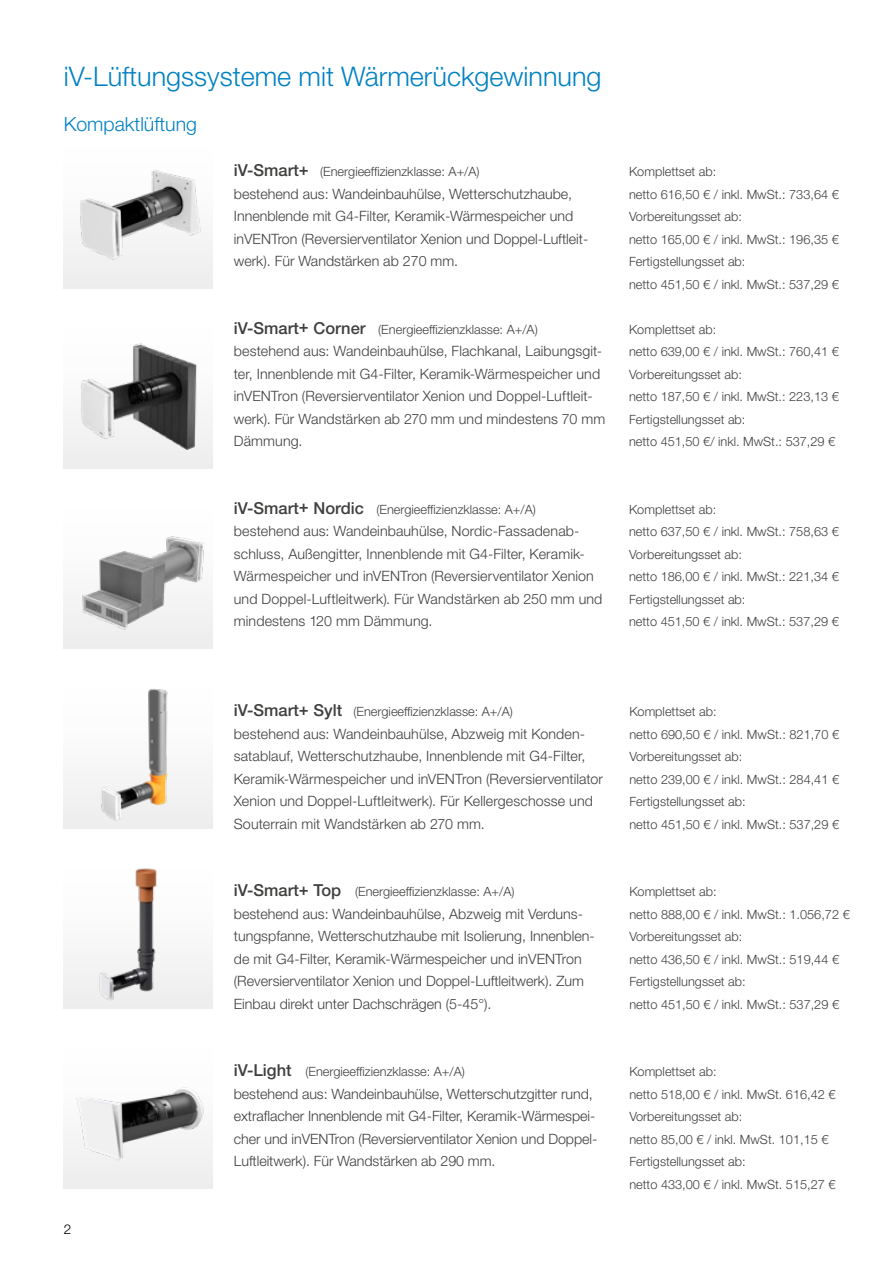
<style>
.page{position:relative;width:893px;height:1263px;background:#fff}
.page>*{position:absolute;margin:0;border:0;box-sizing:border-box;transform-origin:0 0}
.t1{font:300 27px "Helvetica Neue LT Std";color:#0081c2}
.t2{font:300 19.5px "Helvetica Neue LT Std";color:#0081c2}
.t3{font:300 14.25px/22.5px "Helvetica Neue LT Std";color:#3f3f3e}
.t4{font:300 13.5px "Helvetica Neue LT Std";color:#000}
.t5{font:300 12.75px "Helvetica Neue LT Std";color:#3f3f3e}
.s1{font-weight:500;font-size:16.5px}
</style>
<div class="page">
<img style="left:64px;top:169px;width:149px;height:120px">
<img style="left:64px;top:343px;width:149px;height:126px">
<img style="left:64px;top:536px;width:149px;height:113px">
<img style="left:64px;top:868px;width:149px;height:141px">
<img style="left:64px;top:688px;width:149px;height:141px">
<div style="left:64px;top:1040px;width:149px;height:149px;background:linear-gradient(to bottom,#fff,#eee)"></div>
<img style="left:71px;top:1087px;width:139px;height:97px">
<p class="t1" style="left:64px;top:60px;width:539px">iV-Lüftungssysteme mit Wärmerückgewinnung</p>
<p class="t2" style="left:64px;top:112px;width:135px">Kompaktlüftung</p>
<p class="t5" style="left:234px;top:164px;width:247px"><span class="s1">iV-Smart+</span> (Energieeffizienzklasse: A+/A)</p>
<p class="t3" style="left:234px;top:182px;width:356px">bestehend aus: Wandeinbauhülse, Wetterschutzhaube, Innenblende mit G4-Filter, Keramik-Wärmespeicher und inVENTron (Reversierventilator Xenion und Doppel-Luftleit&shy;werk). Für Wandstärken ab 270 mm.</p>
<p class="t5" style="left:234px;top:321px;width:305px"><span class="s1">iV-Smart+ Corner</span> (Energieeffizienzklasse: A+/A)</p>
<p class="t3" style="left:234px;top:340px;width:373px">bestehend aus: Wandeinbauhülse, Flachkanal, Laibungsgit&shy;ter, Innenblende mit G4-Filter, Keramik-Wärmespeicher und inVENTron (Reversierventilator Xenion und Doppel-Luftleit&shy;werk). Für Wandstärken ab 270 mm und mindestens 70 mm Dämmung.</p>
<p class="t5" style="left:234px;top:501px;width:304px"><span class="s1">iV-Smart+ Nordic</span> (Energieeffizienzklasse: A+/A)</p>
<p class="t3" style="left:234px;top:520px;width:370px">bestehend aus: Wandeinbauhülse, Nordic-Fassadenab&shy;schluss, Außengitter, Innenblende mit G4-Filter, Keramik-Wärmespeicher und inVENTron (Reversierventilator Xenion und Doppel-Luftleitwerk). Für Wandstärken ab 250 mm und mindestens 120 mm Dämmung.</p>
<p class="t5" style="left:629px;top:164px;width:89px">Komplettset ab:</p>
<p class="t5" style="left:629px;top:186px;width:211px">netto 616,50 € / inkl. MwSt.: 733,64 €</p>
<p class="t5" style="left:629px;top:209px;width:114px">Vorbereitungsset ab:</p>
<p class="t5" style="left:629px;top:231px;width:211px">netto 165,00 € / inkl. MwSt.: 196,35 €</p>
<p class="t5" style="left:629px;top:254px;width:118px">Fertigstellungsset ab:</p>
<p class="t5" style="left:629px;top:276px;width:211px">netto 451,50 € / inkl. MwSt.: 537,29 €</p>
<p class="t5" style="left:629px;top:321px;width:89px">Komplettset ab:</p>
<p class="t5" style="left:629px;top:344px;width:211px">netto 639,00 € / inkl. MwSt.: 760,41 €</p>
<p class="t5" style="left:629px;top:366px;width:114px">Vorbereitungsset ab:</p>
<p class="t5" style="left:629px;top:389px;width:211px">netto 187,50 € / inkl. MwSt.: 223,13 €</p>
<p class="t5" style="left:629px;top:411px;width:118px">Fertigstellungsset ab:</p>
<p class="t5" style="left:629px;top:434px;width:208px">netto 451,50 €/ inkl. MwSt.: 537,29 €</p>
<p class="t5" style="left:629px;top:501px;width:89px">Komplettset ab:</p>
<p class="t5" style="left:629px;top:524px;width:211px">netto 637,50 € / inkl. MwSt.: 758,63 €</p>
<p class="t5" style="left:629px;top:546px;width:114px">Vorbereitungsset ab:</p>
<p class="t5" style="left:629px;top:569px;width:211px">netto 186,00 € / inkl. MwSt.: 221,34 €</p>
<p class="t5" style="left:629px;top:591px;width:118px">Fertigstellungsset ab:</p>
<p class="t5" style="left:629px;top:614px;width:211px">netto 451,50 € / inkl. MwSt.: 537,29 €</p>
<p class="t4" style="left:64px;top:1221px;width:9px">2</p>
<p class="t5" style="left:234px;top:704px;width:281px"><span class="s1">iV-Smart+ Sylt</span> (Energieeffizienzklasse: A+/A)</p>
<p class="t3" style="left:234px;top:722px;width:371px">bestehend aus: Wandeinbauhülse, Abzweig mit Konden&shy;satablauf, Wetterschutzhaube, Innenblende mit G4-Filter, Keramik-Wärmespeicher und inVENTron (Reversierventilator Xenion und Doppel-Luftleitwerk). Für Kellergeschosse und Souterrain mit Wandstärken ab 270 mm.</p>
<p class="t5" style="left:234px;top:884px;width:282px"><span class="s1">iV-Smart+ Top</span> (Energieeffizienzklasse: A+/A)</p>
<p class="t3" style="left:234px;top:902px;width:362px">bestehend aus: Wandeinbauhülse, Abzweig mit Verduns&shy;tungspfanne, Wetterschutzhaube mit Isolierung, Innenblen&shy;de mit G4-Filter, Keramik-Wärmespeicher und inVENTron (Reversierventilator Xenion und Doppel-Luftleitwerk). Zum Einbau direkt unter Dachschrägen (5-45°).</p>
<p class="t5" style="left:234px;top:1064px;width:233px"><span class="s1">iV-Light</span> (Energieeffizienzklasse: A+/A)</p>
<p class="t3" style="left:234px;top:1082px;width:365px">bestehend aus: Wandeinbauhülse, Wetterschutzgitter rund, extraflacher Innenblende mit G4-Filter, Keramik-Wärmespei&shy;cher und inVENTron (Reversierventilator Xenion und Doppel-Luftleitwerk). Für Wandstärken ab 290 mm.</p>
<p class="t5" style="left:629px;top:704px;width:89px">Komplettset ab:</p>
<p class="t5" style="left:629px;top:726px;width:211px">netto 690,50 € / inkl. MwSt.: 821,70 €</p>
<p class="t5" style="left:629px;top:749px;width:114px">Vorbereitungsset ab:</p>
<p class="t5" style="left:629px;top:771px;width:211px">netto 239,00 € / inkl. MwSt.: 284,41 €</p>
<p class="t5" style="left:629px;top:794px;width:118px">Fertigstellungsset ab:</p>
<p class="t5" style="left:629px;top:816px;width:211px">netto 451,50 € / inkl. MwSt.: 537,29 €</p>
<p class="t5" style="left:629px;top:884px;width:89px">Komplettset ab:</p>
<p class="t5" style="left:629px;top:906px;width:222px">netto 888,00 € / inkl. MwSt.: 1.056,72 €</p>
<p class="t5" style="left:629px;top:929px;width:114px">Vorbereitungsset ab:</p>
<p class="t5" style="left:629px;top:951px;width:211px">netto 436,50 € / inkl. MwSt.: 519,44 €</p>
<p class="t5" style="left:629px;top:974px;width:118px">Fertigstellungsset ab:</p>
<p class="t5" style="left:629px;top:996px;width:211px">netto 451,50 € / inkl. MwSt.: 537,29 €</p>
<p class="t5" style="left:629px;top:1064px;width:89px">Komplettset ab:</p>
<p class="t5" style="left:629px;top:1086px;width:208px">netto 518,00 € / inkl. MwSt. 616,42 €</p>
<p class="t5" style="left:629px;top:1109px;width:114px">Vorbereitungsset ab:</p>
<p class="t5" style="left:629px;top:1131px;width:201px">netto 85,00 € / inkl. MwSt. 101,15 €</p>
<p class="t5" style="left:629px;top:1154px;width:118px">Fertigstellungsset ab:</p>
<p class="t5" style="left:629px;top:1176px;width:208px">netto 433,00 € / inkl. MwSt. 515,27 €</p>
</div>
